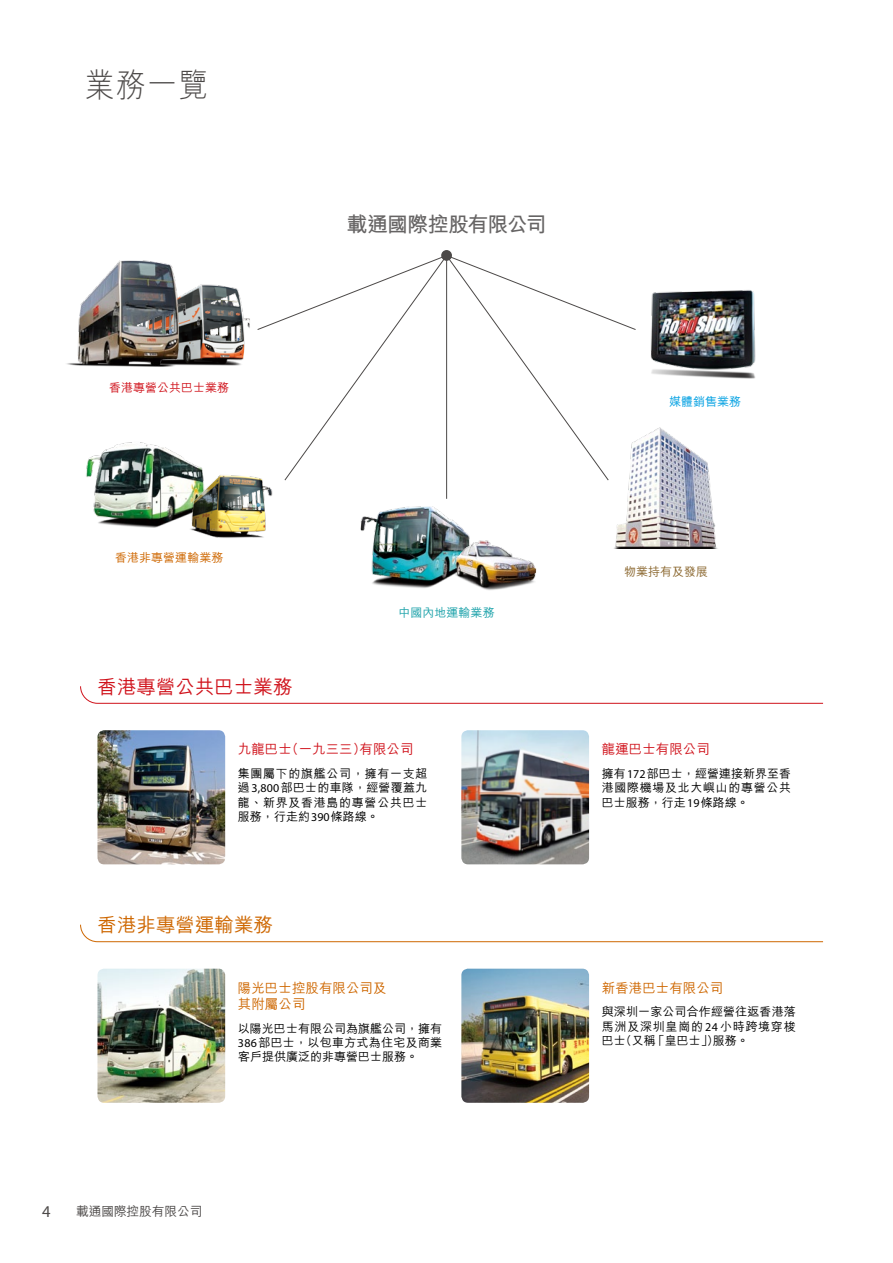
<style>
.page{position:relative;width:893px;height:1263px;background:#fff}
.page>*{position:absolute;margin:0;border:0;box-sizing:border-box;transform-origin:0 0}
.t1{font:300 33px "M Hei HK";color:#4c4948;scale:.9 1}
.t2{font:700 21px "M Hei HK";letter-spacing:-.04em;color:#666464}
.t3{font:500 19.5px "M Hei HK";color:#d0121b}
.t4{font:500 19.5px "M Hei HK";color:#ce6700}
.t5{font:16.5px "Myriad Pro";color:#4c4948}
.t6{font:500 13.5px/16.5px "M Hei HK";color:#ce6700}
.t7{font:500 13.5px "M Hei HK";color:#d0121b}
.t8{font:500 12.75px "M Hei HK";letter-spacing:-.01em;color:#4c4948}
.t9{font:500 12px/14.2px "M Hei HK";letter-spacing:.02em;color:#000;text-align:justify}
.t10{font:500 12px "M Hei HK";color:#d0121b}
.t11{font:500 12px "M Hei HK";color:#ce6700}
.t12{font:500 12px "M Hei HK";color:#1aa1a9}
.t13{font:500 12px "M Hei HK";color:#89652c}
.t14{font:500 12px "M Hei HK";color:#00a0e2}
.s1{font-family:"Myriad Pro";font-weight:400}
</style>
<div class="page">
<img style="left:97px;top:968px;width:128px;height:134px">
<img style="left:461px;top:968px;width:128px;height:134px">
<img style="left:97px;top:730px;width:128px;height:134px">
<img style="left:461px;top:730px;width:128px;height:134px">
<img style="left:650px;top:290px;width:106px;height:89px">
<img style="left:614px;top:427px;width:103px;height:121px">
<img style="left:360px;top:493px;width:100px;height:95px">
<img style="left:440px;top:527px;width:97px;height:63px">
<img style="left:216px;top:285px;width:34px;height:81px">
<img style="left:86px;top:442px;width:93px;height:86px">
<img style="left:164px;top:455px;width:109px;height:83px">
<img style="left:66px;top:260px;width:150px;height:107px">
<svg style="left:80px;top:686px;width:743px;height:18px"></svg>
<svg style="left:80px;top:924px;width:743px;height:18px"></svg>
<hr style="left:446px;top:255px;width:1px;height:243px;background:#4c4948">
<svg style="left:256px;top:257px;width:380px;height:224px"></svg>
<div style="left:441px;top:250px;width:11px;height:11px;background:#4c4948;border-radius:50%"></div>
<h1 class="t1" style="left:85px;top:62px;width:138px">業務一覽</h1>
<h2 class="t2" style="left:346px;top:209px;width:201px">載通國際控股有限公司</h2>
<p class="t10" style="left:109px;top:378px;width:121px">香港專營公共巴士業務</p>
<p class="t11" style="left:115px;top:548px;width:109px">香港非專營運輸業務</p>
<h3 class="t3" style="left:97px;top:672px;width:197px">香港專營公共巴士業務</h3>
<p class="t12" style="left:398px;top:604px;width:97px">中國內地運輸業務</p>
<p class="t7" style="left:238px;top:739px;width:177px">九龍巴士（一九三三）有限公司</p>
<p class="t9" style="left:238px;top:765px;width:191px">集團屬下的旗艦公司，擁有一支超過<span class="s1">3,800</span>部巴士的車隊，經營覆蓋九龍、新界及香港島的專營公共巴士服務，行走約<span class="s1">390</span>條路線。</p>
<h3 class="t4" style="left:97px;top:910px;width:177px">香港非專營運輸業務</h3>
<p class="t6" style="left:238px;top:978px;width:150px">陽光巴士控股有限公司及其附屬公司</p>
<p class="t9" style="left:238px;top:1020px;width:206px">以陽光巴士有限公司為旗艦公司，擁有<span class="s1">386</span>部巴士，以包車方式為住宅及商業客戶提供廣泛的非專營巴士服務。</p>
<h3 class="t5" style="left:42px;top:1201px;width:10px">4</h3>
<p class="t8" style="left:76px;top:1201px;width:128px">載通國際控股有限公司</p>
<p class="t14" style="left:669px;top:393px;width:73px">媒體銷售業務</p>
<p class="t13" style="left:624px;top:563px;width:85px">物業持有及發展</p>
<p class="t7" style="left:601px;top:739px;width:109px">龍運巴士有限公司</p>
<p class="t9" style="left:601px;top:765px;width:191px">擁有<span class="s1">172</span>部巴士，經營連接新界至香港國際機場及北大嶼山的專營公共巴士服務，行走<span class="s1">19</span>條路線。</p>
<p class="t6" style="left:601px;top:978px;width:123px">新香港巴士有限公司</p>
<p class="t9" style="left:601px;top:1003px;width:195px">與深圳一家公司合作經營往返香港落馬洲及深圳皇崗的<span class="s1">24</span>小時跨境穿梭巴士（又稱「皇巴士」）服務。</p>
</div>
